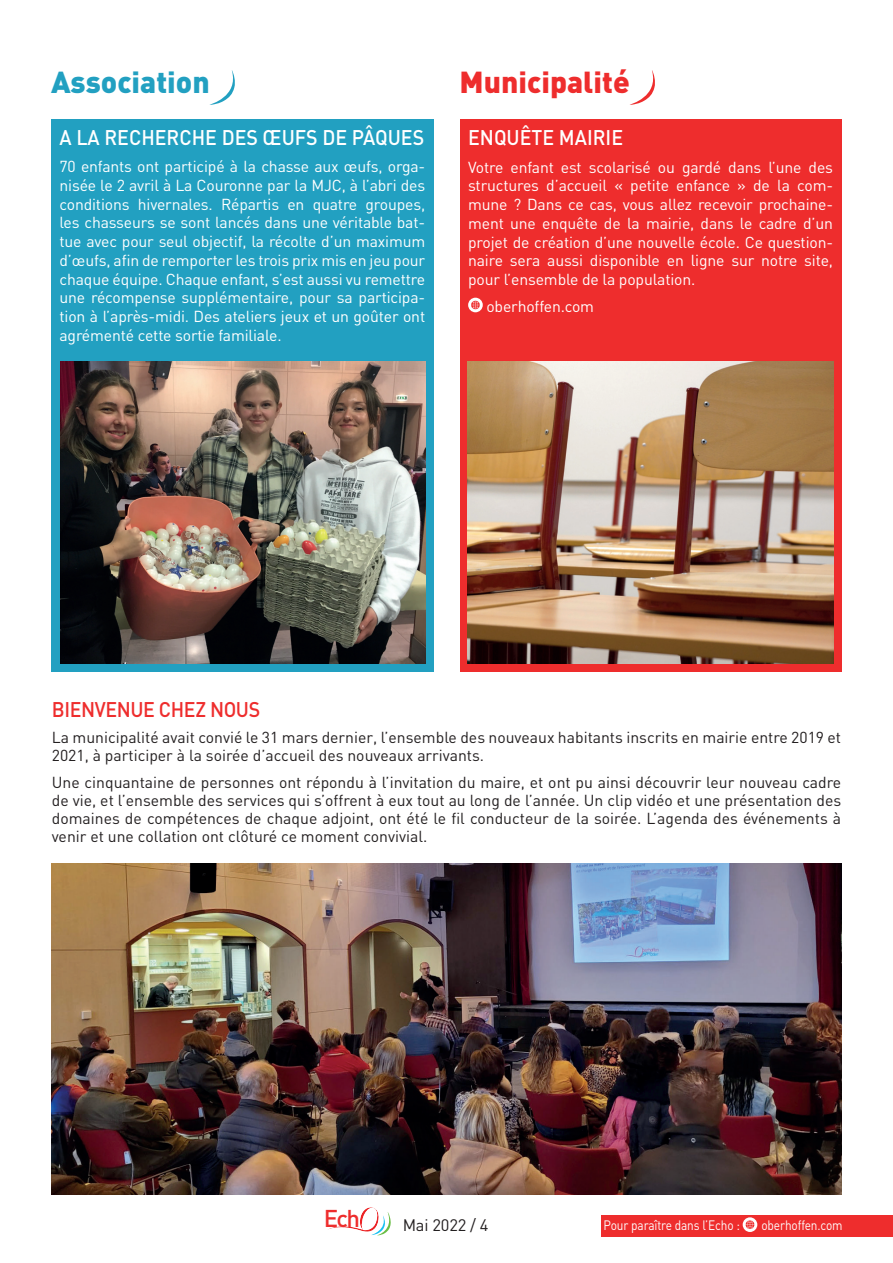
<style>
.page{position:relative;width:893px;height:1263px;background:#fff}
.page>*{position:absolute;margin:0;border:0;box-sizing:border-box;transform-origin:0 0}
.t1{font:900 30px "DIN";color:#ee2d2d}
.t2{font:900 30px "DIN";color:#22a0c1}
.t3{font:500 24px "DIN";color:#ee2d2d}
.t4{font:500 21px "DIN";color:#fff;scale:.93 1}
.t5{font:500 21px "DIN";letter-spacing:-.02em;color:#ee2d2d;scale:.93 1}
.t6{font:16.5px "DIN";letter-spacing:-.01em;color:#231f20}
.t7{font:15.75px/18.8px "DIN";letter-spacing:-.01em;color:#fff;text-align:justify}
.t8{font:15.75px/18px "DIN";color:#231f20}
.t9{font:13.5px "DIN";letter-spacing:-.01em;color:#fff;scale:.88 1}
</style>
<div class="page">
<div style="left:602px;top:1215px;width:291px;height:21px;background:#ee2d2d"></div>
<svg style="left:743px;top:1217px;width:14px;height:15px"></svg>
<svg style="left:210px;top:70px;width:25px;height:35px"></svg>
<div style="left:460px;top:119px;width:382px;height:552px;background:#ee2d2d"></div>
<svg style="left:468px;top:298px;width:15px;height:14px"></svg>
<div style="left:51px;top:119px;width:383px;height:553px;background:#22a0c1"></div>
<img style="left:61px;top:361px;width:364px;height:302px">
<img style="left:468px;top:361px;width:365px;height:302px">
<img style="left:51px;top:863px;width:791px;height:332px">
<svg style="left:630px;top:70px;width:25px;height:35px"></svg>
<svg style="left:328px;top:1207px;width:63px;height:29px"></svg>
<h1 class="t2" style="left:51px;top:69px;width:160px">Association</h1>
<h3 class="t4" style="left:60px;top:128px;width:394px">A LA RECHERCHE DES ŒUFS DE PÂQUES</h3>
<p class="t7" style="left:60px;top:158px;width:367px">70 enfants ont participé à la chasse aux œufs, orga&shy;nisée le 2 avril à La Couronne par la MJC, à l’abri des conditions hivernales. Répartis en quatre groupes, les chasseurs se sont lancés dans une véritable bat&shy;tue avec pour seul objectif, la récolte d’un maximum d’œufs, afin de remporter les trois prix mis en jeu pour chaque équipe. Chaque enfant, s’est aussi vu remettre une récompense supplémentaire, pour sa participa&shy;tion à l’après-midi. Des ateliers jeux et un goûter ont agrémenté cette sortie familiale.</p>
<h1 class="t1" style="left:460px;top:69px;width:172px">Municipalité</h1>
<h3 class="t4" style="left:468px;top:129px;width:168px">ENQUÊTE MAIRIE</h3>
<p class="t7" style="left:468px;top:159px;width:366px">Votre enfant est scolarisé ou gardé dans l’une des structures d’accueil « petite enfance » de la com&shy;mune ? Dans ce cas, vous allez recevoir prochaine&shy;ment une enquête de la mairie, dans le cadre d’un projet de création d’une nouvelle école. Ce question&shy;naire sera aussi disponible en ligne sur notre site, pour l’ensemble de la population.</p>
<p class="t7" style="left:486px;top:298px;width:109px">oberhoffen.com</p>
<h3 class="t5" style="left:52px;top:700px;width:226px">BIENVENUE CHEZ NOUS</h3>
<p class="t8" style="left:52px;top:730px;width:791px">La municipalité avait convié le 31 mars dernier, l’ensemble des nouveaux habitants inscrits en mairie entre 2019 et<br>2021, à participer à la soirée d’accueil des nouveaux arrivants.</p>
<p class="t8" style="left:52px;top:774px;width:791px;text-align:justify">Une cinquantaine de personnes ont répondu à l’invitation du maire, et ont pu ainsi découvrir leur nouveau cadre de vie, et l’ensemble des services qui s’offrent à eux tout au long de l’année. Un clip vidéo et une présentation des domaines de compétences de chaque adjoint, ont été le fil conducteur de la soirée. L’agenda des événements à venir et une collation ont clôturé ce moment convivial.</p>
<h2 class="t3" style="left:324px;top:1205px;width:38px">Ech</h2>
<p class="t6" style="left:403px;top:1217px;width:87px">Mai 2022 / 4</p>
<p class="t9" style="left:603px;top:1219px;width:157px">Pour paraître dans l’Echo :</p>
<p class="t9" style="left:761px;top:1219px;width:94px">oberhoffen.com</p>
</div>
